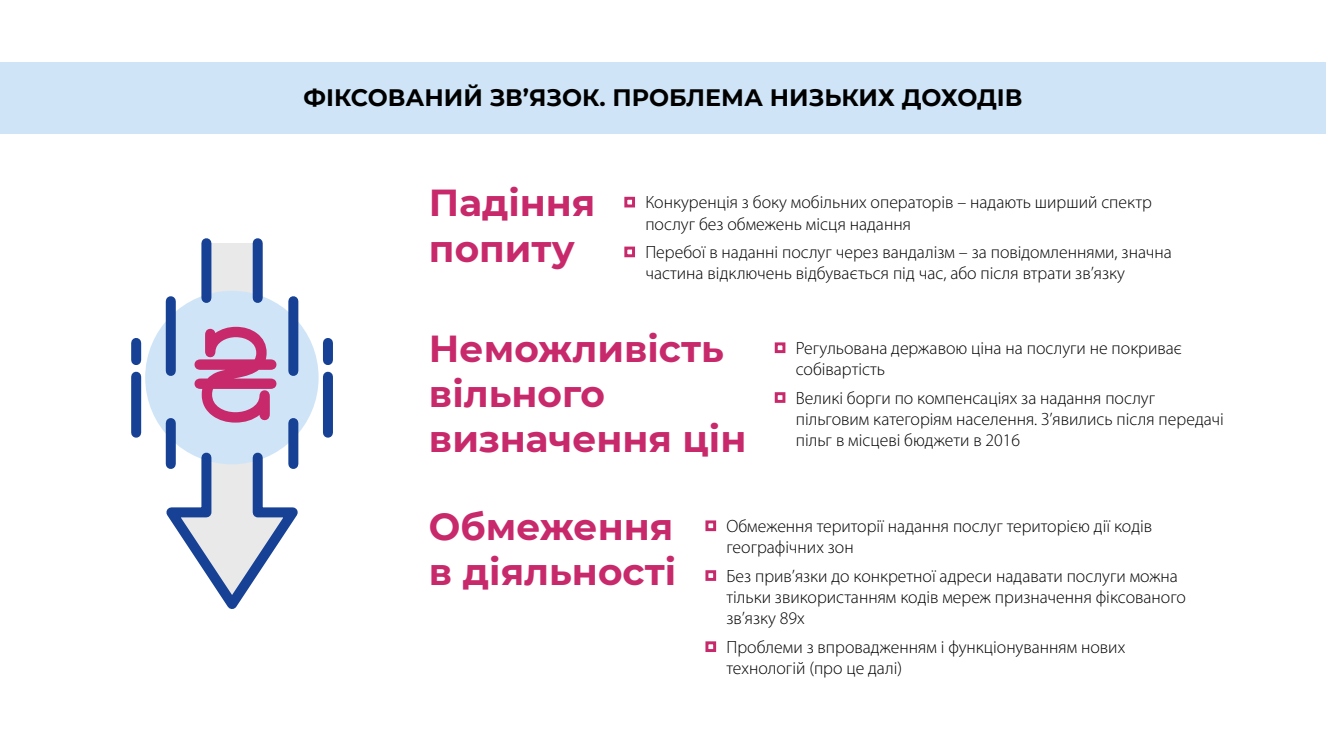
<style>
.page{position:relative;width:1326px;height:745px;background:#fff}
.page>*{position:absolute;margin:0;border:0;box-sizing:border-box;transform-origin:0 0}
.t1{font:700 37.5px/45px "Montserrat";color:#c7296b}
.t2{font:700 23.75px "Montserrat";color:#000}
.t3{font:300 17.75px/21.4px "Myriad Pro";color:#000}
</style>
<div class="page">
<div style="left:0;top:62px;width:1325px;height:72px;background:#cfe5f7"></div>
<div style="left:624px;top:197px;width:11px;height:10px;border:3px solid #c7296b"></div>
<div style="left:624px;top:246px;width:11px;height:11px;border:3px solid #c7296b"></div>
<div style="left:774px;top:342px;width:11px;height:11px;border:3px solid #c7296b"></div>
<div style="left:774px;top:392px;width:11px;height:10px;border:3px solid #c7296b"></div>
<div style="left:705px;top:520px;width:11px;height:10px;border:3px solid #c7296b"></div>
<div style="left:705px;top:570px;width:11px;height:10px;border:3px solid #c7296b"></div>
<div style="left:705px;top:641px;width:11px;height:10px;border:3px solid #c7296b"></div>
<svg style="left:131px;top:238px;width:202px;height:371px"></svg>
<svg style="left:194px;top:326px;width:82px;height:96px;background:#ca86b0"></svg>
<h2 class="t2" style="left:303px;top:81px;width:720px">ФІКСОВАНИЙ ЗВ’ЯЗОК. ПРОБЛЕМА НИЗЬКИХ ДОХОДІВ</h2>
<h1 class="t1" style="left:429px;top:179px;width:168px">Падіння попиту</h1>
<p class="t3" style="left:645px;top:191px;width:508px">Конкуренція з боку мобільних операторів – надають ширший спектр послуг без обмежень місця надання</p>
<p class="t3" style="left:645px;top:241px;width:528px">Перебої в наданні послуг через вандалізм – за повідомленнями, значна частина відключень відбувається під час, або після втрати зв’язку</p>
<h1 class="t1" style="left:429px;top:324px;width:319px">Неможливість вільного визначення цін</h1>
<p class="t3" style="left:795px;top:337px;width:387px">Регульована державою ціна на послуги не покриває собівартість</p>
<p class="t3" style="left:795px;top:387px;width:429px">Великі борги по компенсаціях за надання послуг пільговим категоріям населення. З’явились після передачі пільг в місцеві бюджети в 2016</p>
<h1 class="t1" style="left:429px;top:502px;width:249px">Обмеження в діяльності</h1>
<p class="t3" style="left:726px;top:515px;width:427px">Обмеження території надання послуг територією дії кодів географічних зон</p>
<p class="t3" style="left:726px;top:564px;width:461px">Без прив’язки до конкретної адреси надавати послуги можна тільки звикористанням кодів мереж призначення фіксованого зв’язку 89х</p>
<p class="t3" style="left:726px;top:635px;width:400px">Проблеми з впровадженням і функціонуванням нових технологій (про це далі)</p>
</div>
